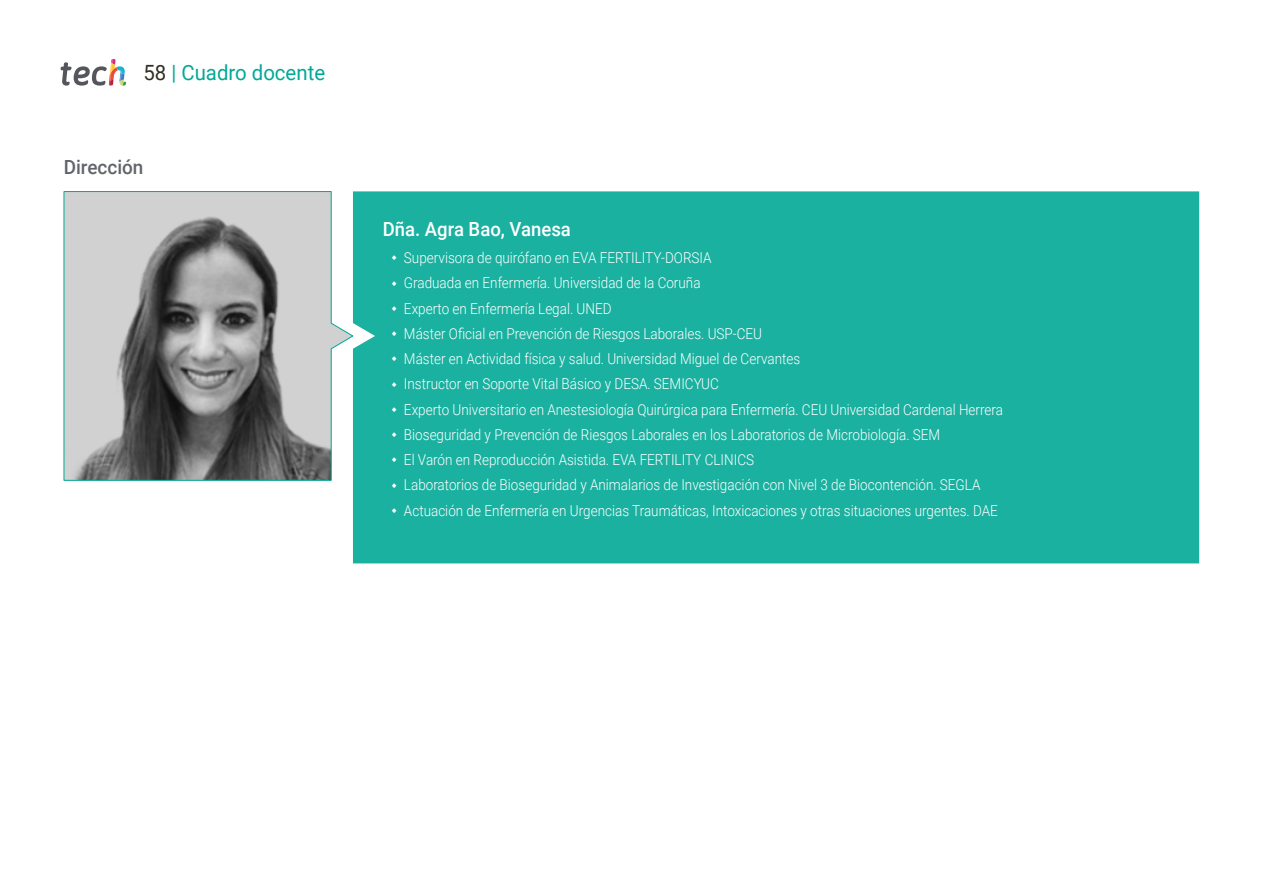
<style>
.page{position:relative;width:1263px;height:893px;background:#fff}
.page>*{position:absolute;margin:0;border:0;box-sizing:border-box;transform-origin:0 0}
.t1{font:21px "Roboto";color:#00a996}
.t2{font:500 19.5px "Roboto";color:#fff;scale:.95 1}
.t3{font:500 19.5px "Roboto";color:#61646a}
.t4{font:300 15px/25.2px "Roboto";color:#fff;scale:.9 1}
.s1{color:#312e20}
</style>
<div class="page">
<div style="left:353px;top:191px;width:846px;height:372px;background:#1ab1a0"></div>
<svg style="left:64px;top:191px;width:289px;height:290px;background:#9ea0a0"></svg>
<svg style="left:61px;top:59px;width:65px;height:27px"></svg>
<svg style="left:392px;top:255px;width:5px;height:5px"></svg>
<svg style="left:392px;top:281px;width:5px;height:5px"></svg>
<svg style="left:392px;top:306px;width:5px;height:5px"></svg>
<svg style="left:392px;top:331px;width:5px;height:5px"></svg>
<svg style="left:392px;top:356px;width:5px;height:5px"></svg>
<svg style="left:392px;top:382px;width:5px;height:5px"></svg>
<svg style="left:392px;top:407px;width:5px;height:5px"></svg>
<svg style="left:392px;top:432px;width:5px;height:5px"></svg>
<svg style="left:392px;top:457px;width:5px;height:5px"></svg>
<svg style="left:392px;top:483px;width:5px;height:5px"></svg>
<svg style="left:392px;top:508px;width:5px;height:5px"></svg>
<h1 class="t1" style="left:144px;top:57px;width:183px"><span class="s1">58</span> | Cuadro docente</h1>
<h2 class="t3" style="left:64px;top:154px;width:81px">Dirección</h2>
<h2 class="t2" style="left:383px;top:215px;width:200px">Dña. Agra Bao, Vanesa</h2>
<p class="t4" style="left:404px;top:245px;width:667px">Supervisora de quirófano en EVA FERTILITY-DORSIA<br>Graduada en Enfermería. Universidad de la Coruña<br>Experto en Enfermería Legal. UNED<br>Máster Oficial en Prevención de Riesgos Laborales. USP-CEU<br>Máster en Actividad física y salud. Universidad Miguel de Cervantes<br>Instructor en Soporte Vital Básico y DESA. SEMICYUC<br>Experto Universitario en Anestesiología Quirúrgica para Enfermería. CEU Universidad Cardenal Herrera Bioseguridad y Prevención de Riesgos Laborales en los Laboratorios de Microbiología. SEM<br>El Varón en Reproducción Asistida. EVA FERTILITY CLINICS<br>Laboratorios de Bioseguridad y Animalarios de Investigación con Nivel 3 de Biocontención. SEGLA Actuación de Enfermería en Urgencias Traumáticas, Intoxicaciones y otras situaciones urgentes. DAE</p>
</div>
